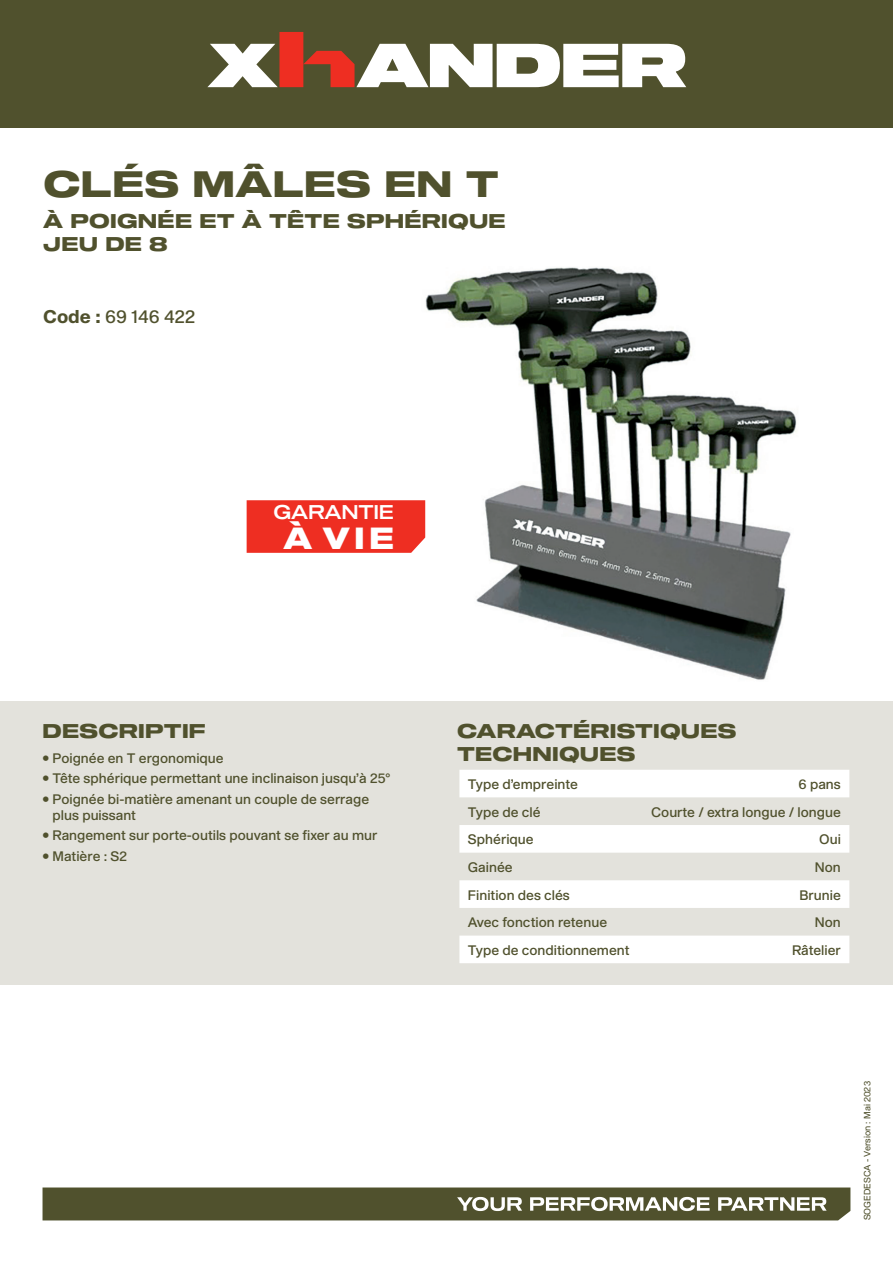
<style>
.page{position:relative;width:893px;height:1263px;background:#fff}
.page>*{position:absolute;margin:0;border:0;box-sizing:border-box;transform-origin:0 0}
.NOM_PRODUIT{font:36px "Shapiro 75 Heavy Extd";letter-spacing:.01em;color:#50512d}
.t1{font:30px "Shapiro 85 Super Heavy Wide";color:#fff}
.SsTitre{font:19.5px/22.5px "Shapiro 75 Heavy Extd";letter-spacing:.01em;color:#50512d}
.t2{font:19.5px "Shapiro 55 Middle Wide";letter-spacing:-.015em;color:#fff}
.NOM_PRODUIT-2{font:18px "Shapiro 55 Middle";color:#50512d}
.Txt_courant{font:13.5px/16.2px "Shapiro 55 Middle";color:#50512d}
.Txt_courant-2{font:9px "Shapiro 45 Welter";color:#50512d}
.s1{font-family:"Shapiro 75";font-weight:800}
</style>
<div class="page">
<svg style="left:43px;top:1187px;width:807px;height:33px;background:#636444"></svg>
<div style="left:0;top:0;width:893px;height:128px;background:#50512d"></div>
<svg style="left:207px;top:32px;width:479px;height:55px"></svg>
<div style="left:0;top:702px;width:893px;height:283px;background:#e3e2dc"></div>
<div style="left:247px;top:500px;width:154px;height:53px;background:#ee2e22"></div>
<img style="left:401px;top:267px;width:396px;height:413px">
<svg style="left:459px;top:770px;width:390px;height:193px"></svg>
<div style="left:459px;top:825px;width:390px;height:28px;background:#fff"></div>
<p class="NOM_PRODUIT" style="left:43px;top:159px;width:457px">CLÉS MÂLES EN T</p>
<p class="SsTitre" style="left:43px;top:211px;width:464px">À POIGNÉE ET À TÊTE SPHÉRIQUE<br>JEU DE 8</p>
<p class="NOM_PRODUIT-2" style="left:43px;top:304px;width:154px"><span class="s1">Code :</span> 69 146 422</p>
<p class="t2" style="left:273px;top:498px;width:122px">GARANTIE</p>
<p class="t1" style="left:284px;top:517px;width:112px">À V EI</p>
<p class="SsTitre" style="left:43px;top:721px;width:165px">DESCRIPTIF</p>
<p class="Txt_courant" style="left:43px;top:750px;width:183px">• Poignée en T ergonomique</p>
<p class="Txt_courant" style="left:43px;top:771px;width:349px">• Tête sphérique permettant une inclinaison jusqu à’ 25°</p>
<p class="Txt_courant" style="left:53px;top:791px;width:318px;text-indent:-10px">• Poignée bi-matière amenant un couple de serrage plus puissant</p>
<p class="Txt_courant" style="left:43px;top:828px;width:336px">• Rangement sur porte-outils pouvant se fixer au mur</p>
<p class="Txt_courant" style="left:43px;top:848px;width:86px">• Matière S: 2</p>
<p class="SsTitre" style="left:457px;top:721px;width:281px">CARACTÉRISTIQUES<br>TECHNIQUES</p>
<p class="Txt_courant" style="left:468px;top:777px;width:111px">Type d’empreinte</p>
<p class="Txt_courant" style="left:798px;top:777px;width:44px">6 pans</p>
<p class="Txt_courant" style="left:468px;top:804px;width:74px">Type de clé</p>
<p class="Txt_courant" style="left:651px;top:804px;width:191px">Courte / extra longue / longue</p>
<p class="Txt_courant" style="left:468px;top:832px;width:67px">Sphérique</p>
<p class="Txt_courant" style="left:819px;top:832px;width:23px">Oui</p>
<p class="Txt_courant" style="left:468px;top:860px;width:46px">Gainée</p>
<p class="Txt_courant" style="left:815px;top:860px;width:27px">Non</p>
<p class="Txt_courant" style="left:468px;top:887px;width:103px">Finition des clés</p>
<p class="Txt_courant" style="left:799px;top:887px;width:43px">Brunie</p>
<p class="Txt_courant" style="left:468px;top:915px;width:141px">Avec fonction retenue</p>
<p class="Txt_courant" style="left:815px;top:915px;width:27px">Non</p>
<p class="Txt_courant" style="left:468px;top:942px;width:163px">Type de conditionnement</p>
<p class="Txt_courant" style="left:792px;top:942px;width:50px">Râtelier</p>
<p class="Txt_courant-2" style="left:861px;top:1220px;width:141px;rotate:-90deg">SOGEDESCA - Version : Mai 2023</p>
</div>
